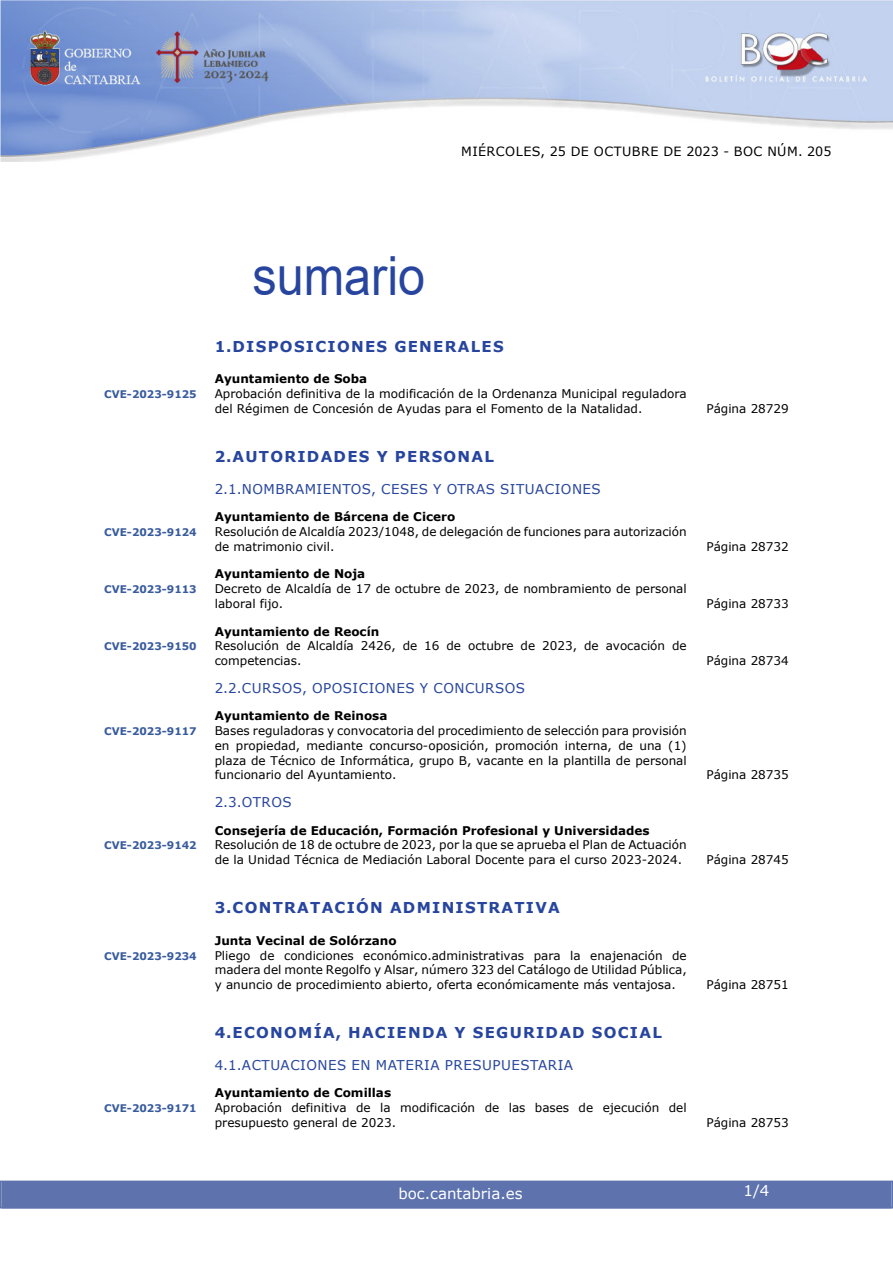
<style>
.page{position:relative;width:893px;height:1263px;background:#fff}
.page>*{position:absolute;margin:0;border:0;box-sizing:border-box;transform-origin:0 0}
.SUMARIO{font:54px "Arial";color:#27459e;scale:.9 1}
.indice_1{font:700 15px "Verdana";letter-spacing:.085em;color:#27459e}
.t1{font:15px "Verdana";color:#fff}
.indice_2{font:13.5px "Verdana";letter-spacing:.035em;color:#27459e}
.t2{font:12.75px "Verdana";letter-spacing:.035em;color:#000}
.indice_4{font:12px/14.9px "Verdana";color:#000}
.indice_3{font:700 12px "Verdana";color:#000}
.indice_4-2{font:700 10.5px "Verdana";color:#385b9e}
</style>
<div class="page">
<img style="left:0;top:0;width:893px;height:161px">
<div style="left:2px;top:1181px;width:889px;height:27px;background:#5e73ae"></div>
<div style="left:0;top:1180px;width:893px;height:28px;border:2px solid #5e73ae"></div>
<p class="t2" style="left:461px;top:142px;width:372px">MIÉRCOLES, 25 DE OCTUBRE DE 2023 - BOC NÚM. 205</p>
<h1 class="SUMARIO" style="left:252px;top:239px;width:194px">sumario</h1>
<h2 class="indice_1" style="left:215px;top:336px;width:290px">1.DISPOSICIONES GENERALES</h2>
<h4 class="indice_3" style="left:215px;top:371px;width:154px">Ayuntamiento de Soba</h4>
<p class="indice_4-2" style="left:104px;top:387px;width:94px">CVE-2023-9125</p>
<p class="indice_4" style="left:215px;top:386px;width:473px">Aprobación definitiva de la modificación de la Ordenanza Municipal reguladora del Régimen de Concesión de Ayudas para el Fomento de la Natalidad.</p>
<h2 class="indice_1" style="left:215px;top:446px;width:281px">2.AUTORIDADES Y PERSONAL</h2>
<h3 class="indice_2" style="left:215px;top:479px;width:388px">2.1.NOMBRAMIENTOS, CESES Y OTRAS SITUACIONES</h3>
<h4 class="indice_3" style="left:215px;top:508px;width:242px">Ayuntamiento de Bárcena de Cicero</h4>
<p class="indice_4-2" style="left:104px;top:525px;width:94px">CVE-2023-9124</p>
<p class="indice_4" style="left:215px;top:524px;width:473px">Resolución de Alcaldía 2023/1048, de delegación de funciones para autorización de matrimonio civil.</p>
<h4 class="indice_3" style="left:215px;top:565px;width:152px">Ayuntamiento de Noja</h4>
<p class="indice_4-2" style="left:104px;top:582px;width:94px">CVE-2023-9113</p>
<p class="indice_4" style="left:215px;top:581px;width:473px">Decreto de Alcaldía de 17 de octubre de 2023, de nombramiento de personal laboral fijo.</p>
<h4 class="indice_3" style="left:215px;top:623px;width:166px">Ayuntamiento de Reocín</h4>
<p class="indice_4-2" style="left:104px;top:639px;width:94px">CVE-2023-9150</p>
<p class="indice_4" style="left:215px;top:638px;width:473px">Resolución de Alcaldía 2426, de 16 de octubre de 2023, de avocación de competencias.</p>
<h3 class="indice_2" style="left:215px;top:678px;width:312px">2.2.CURSOS, OPOSICIONES Y CONCURSOS</h3>
<h4 class="indice_3" style="left:215px;top:707px;width:174px">Ayuntamiento de Reinosa</h4>
<p class="indice_4-2" style="left:104px;top:724px;width:94px">CVE-2023-9117</p>
<p class="indice_4" style="left:215px;top:723px;width:473px;text-align:justify">Bases reguladoras y convocatoria del procedimiento de selección para provisión en propiedad, mediante concurso-oposición, promoción interna, de una (1) plaza de Técnico de Informática, grupo B, vacante en la plantilla de personal funcionario del Ayuntamiento.</p>
<h3 class="indice_2" style="left:215px;top:793px;width:78px">2.3.OTROS</h3>
<h4 class="indice_3" style="left:215px;top:822px;width:436px">Consejería de Educación, Formación Profesional y Universidades</h4>
<p class="indice_4-2" style="left:104px;top:838px;width:94px">CVE-2023-9142</p>
<p class="indice_4" style="left:215px;top:837px;width:473px">Resolución de 18 de octubre de 2023, por la que se aprueba el Plan de Actuación de la Unidad Técnica de Mediación Laboral Docente para el curso 2023-2024.</p>
<h2 class="indice_1" style="left:215px;top:897px;width:347px">3.CONTRATACIÓN ADMINISTRATIVA</h2>
<h4 class="indice_3" style="left:215px;top:932px;width:183px">Junta Vecinal de Solórzano</h4>
<p class="indice_4-2" style="left:104px;top:948px;width:94px">CVE-2023-9234</p>
<p class="indice_4" style="left:215px;top:948px;width:473px;text-align:justify">Pliego de condiciones económico.administrativas para la enajenación de madera del monte Regolfo y Alsar, número 323 del Catálogo de Utilidad Pública, y anuncio de procedimiento abierto, oferta económicamente más ventajosa.</p>
<h2 class="indice_1" style="left:215px;top:1022px;width:449px">4.ECONOMÍA, HACIENDA Y SEGURIDAD SOCIAL</h2>
<h3 class="indice_2" style="left:215px;top:1055px;width:360px">4.1.ACTUACIONES EN MATERIA PRESUPUESTARIA</h3>
<h4 class="indice_3" style="left:215px;top:1084px;width:178px">Ayuntamiento de Comillas</h4>
<p class="indice_4-2" style="left:104px;top:1101px;width:94px">CVE-2023-9171</p>
<p class="indice_4" style="left:215px;top:1100px;width:473px">Aprobación definitiva de la modificación de las bases de ejecución del presupuesto general de 2023.</p>
<p class="indice_4" style="left:706px;top:401px;width:84px">Página 28729</p>
<p class="indice_4" style="left:706px;top:539px;width:84px">Página 28732</p>
<p class="indice_4" style="left:706px;top:596px;width:84px">Página 28733</p>
<p class="indice_4" style="left:706px;top:653px;width:84px">Página 28734</p>
<p class="indice_4" style="left:706px;top:767px;width:84px">Página 28735</p>
<p class="indice_4" style="left:706px;top:852px;width:84px">Página 28745</p>
<p class="indice_4" style="left:706px;top:977px;width:84px">Página 28751</p>
<p class="indice_4" style="left:706px;top:1115px;width:84px">Página 28753</p>
<p class="t1" style="left:398px;top:1183px;width:126px">boc.cantabria.es</p>
<p class="t1" style="left:744px;top:1180px;width:27px">1/4</p>
</div>
